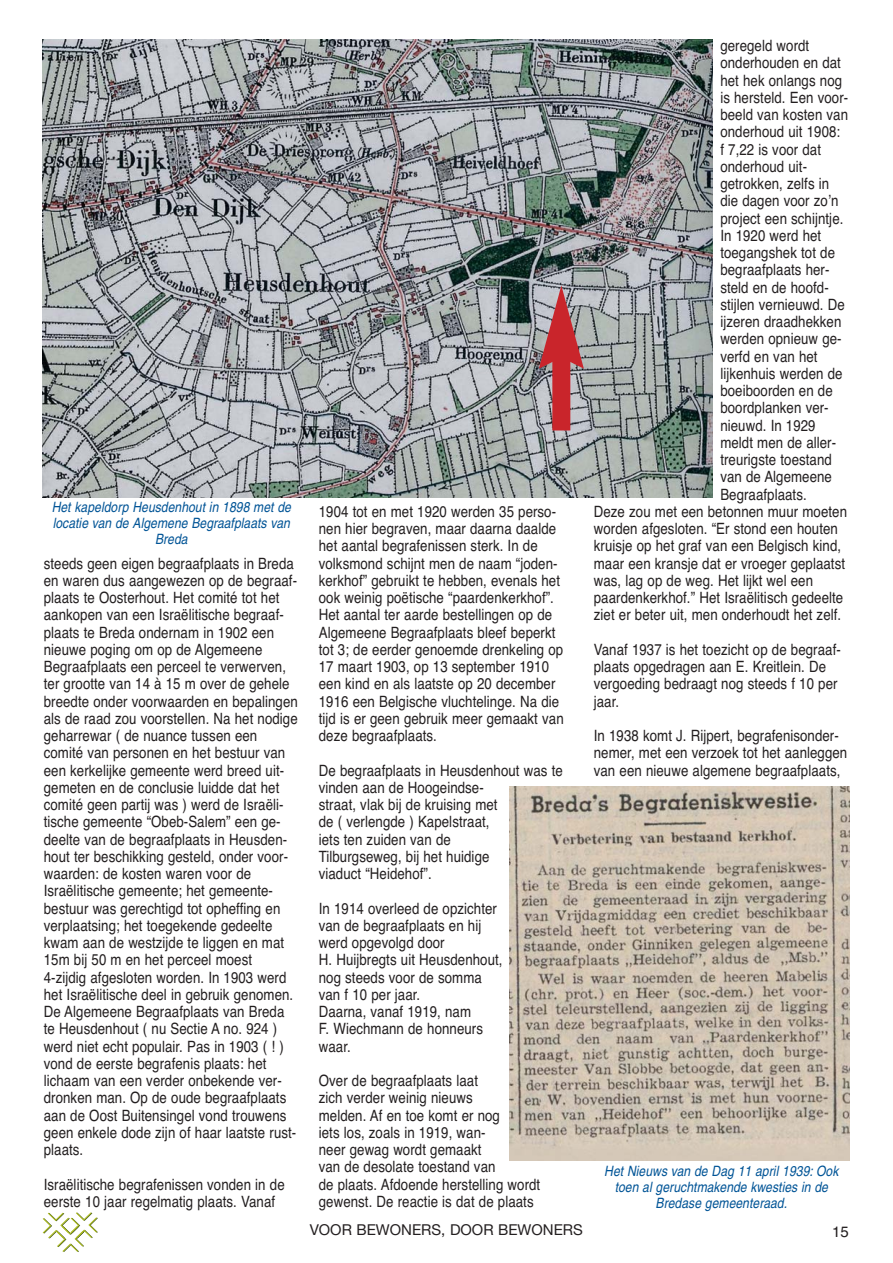
<style>
.page{position:relative;width:893px;height:1263px;background:#fff}
.page>*{position:absolute;margin:0;border:0;box-sizing:border-box;transform-origin:0 0}
.t1{font:15.6px/17.2px "Helvetica";letter-spacing:.005em;color:#231f20;scale:.85 1}
.t2{font:15px "Helvetica Neue";color:#231f20}
.t3{font:15px "Helvetica";color:#231f20}
.t4{font:italic 14.25px/15.8px "Helvetica";color:#005496;text-align:center;scale:.85 1}
</style>
<div class="page">
<svg style="left:43px;top:1212px;width:55px;height:40px"></svg>
<img style="left:42px;top:40px;width:671px;height:458px">
<img style="left:510px;top:787px;width:340px;height:373px">
<div style="left:552px;top:353px;width:18px;height:78px;background:#c9252b"></div>
<svg style="left:539px;top:285px;width:45px;height:84px;background:#b66a70"></svg>
<p class="t4" style="left:52px;top:501px;width:286px">Het kapeldorp Heusdenhout in 1898 met de locatie van de Algemene Begraafplaats van<br>Breda</p>
<p class="t1" style="left:44px;top:556px;width:300px">steeds geen eigen begraafplaats in Breda en waren dus aangewezen op de begraaf&shy;plaats te Oosterhout. Het comité tot het aankopen van een Israëlitische begraaf&shy;plaats te Breda ondernam in 1902 een nieuwe poging om op de Algemeene Begraafplaats een perceel te verwerven, ter grootte van 14 à 15 m over de gehele breedte onder voorwaarden en bepalingen als de raad zou voorstellen. Na het nodige geharrewar ( de nuance tussen een comité van personen en het bestuur van een kerkelijke gemeente werd breed uit&shy;gemeten en de conclusie luidde dat het comité geen partij was ) werd de Israëli&shy;tische gemeente “Obeb-Salem” een ge&shy;deelte van de begraafplaats in Heusden&shy;hout ter beschikking gesteld, onder voor&shy;waarden: de kosten waren voor de Israëlitische gemeente; het gemeente&shy;bestuur was gerechtigd tot opheffing en verplaatsing; het toegekende gedeelte kwam aan de westzijde te liggen en mat 15m bij 50 m en het perceel moest 4-zijdig afgesloten worden. In 1903 werd het Israëlitische deel in gebruik genomen.<br>De Algemeene Begraafplaats van Breda te Heusdenhout ( nu Sectie A no. 924 ) werd niet echt populair. Pas in 1903 ( ! ) vond de eerste begrafenis plaats: het lichaam van een verder onbekende ver&shy;dronken man. Op de oude begraafplaats aan de Oost Buitensingel vond trouwens geen enkele dode zijn of haar laatste rust&shy;plaats.</p>
<p class="t1" style="left:44px;top:1177px;width:285px">Israëlitische begrafenissen vonden in de eerste 10 jaar regelmatig plaats. Vanaf</p>
<p class="t1" style="left:319px;top:504px;width:290px">1904 tot en met 1920 werden 35 perso&shy;nen hier begraven, maar daarna daalde het aantal begrafenissen sterk. In de volksmond schijnt men de naam “joden&shy;kerkhof” gebruikt te hebben, evenals het ook weinig poëtische “paardenkerkhof”.<br>Het aantal ter aarde bestellingen op de Algemeene Begraafplaats bleef beperkt tot 3; de eerder genoemde drenkeling op 17 maart 1903, op 13 september 1910 een kind en als laatste op 20 december 1916 een Belgische vluchtelinge. Na die tijd is er geen gebruik meer gemaakt van deze begraafplaats.</p>
<p class="t1" style="left:319px;top:763px;width:289px">De begraafplaats in Heusdenhout was te vinden aan de Hoogeindse-<br>straat, vlak bij de kruising met<br>de ( verlengde ) Kapelstraat,<br>iets ten zuiden van de<br>Tilburgseweg, bij het huidige<br>viaduct “Heidehof”.</p>
<p class="t1" style="left:319px;top:901px;width:218px">In 1914 overleed de opzichter van de begraafplaats en hij werd opgevolgd door<br>H. Huijbregts uit Heusdenhout, nog steeds voor de somma van f 10 per jaar.<br>Daarna, vanaf 1919, nam<br>F. Wiechmann de honneurs waar.</p>
<p class="t1" style="left:319px;top:1074px;width:262px">Over de begraafplaats laat<br>zich verder weinig nieuws<br>melden. Af en toe komt er nog<br>iets los, zoals in 1919, wan-<br>neer gewag wordt gemaakt<br>van de desolate toestand van<br>de plaats. Afdoende herstelling wordt gewenst. De reactie is dat de plaats</p>
<p class="t1" style="left:720px;top:38px;width:106px">geregeld wordt</p>
<p class="t1" style="left:720px;top:56px;width:143px">onderhouden en dat</p>
<p class="t1" style="left:720px;top:73px;width:145px">het hek onlangs nog</p>
<p class="t1" style="left:720px;top:90px;width:152px">is hersteld. Een voor-</p>
<p class="t1" style="left:720px;top:107px;width:152px">beeld van kosten van</p>
<p class="t1" style="left:720px;top:125px;width:143px">onderhoud uit 1908:</p>
<p class="t1" style="left:720px;top:142px;width:120px">f 7,22 is voor dat</p>
<p class="t1" style="left:720px;top:159px;width:104px">onderhoud uit-</p>
<p class="t1" style="left:720px;top:176px;width:130px">getrokken, zelfs in</p>
<p class="t1" style="left:720px;top:194px;width:140px">die dagen voor zoʼn</p>
<p class="t1" style="left:720px;top:211px;width:146px">project een schijntje.</p>
<p class="t1" style="left:720px;top:228px;width:120px">In 1920 werd het</p>
<p class="t1" style="left:720px;top:246px;width:136px">toegangshek tot de</p>
<p class="t1" style="left:720px;top:263px;width:130px">begraafplaats her-</p>
<p class="t1" style="left:720px;top:280px;width:129px">steld en de hoofd-</p>
<p class="t1" style="left:720px;top:297px;width:148px">stijlen vernieuwd. De</p>
<p class="t1" style="left:720px;top:315px;width:144px">ijzeren draadhekken</p>
<p class="t1" style="left:720px;top:332px;width:144px">werden opnieuw ge-</p>
<p class="t1" style="left:720px;top:349px;width:116px">verfd en van het</p>
<p class="t1" style="left:720px;top:366px;width:145px">lijkenhuis werden de</p>
<p class="t1" style="left:720px;top:384px;width:134px">boeiboorden en de</p>
<p class="t1" style="left:720px;top:401px;width:129px">boordplanken ver-</p>
<p class="t1" style="left:720px;top:418px;width:114px">nieuwd. In 1929</p>
<p class="t1" style="left:720px;top:435px;width:138px">meldt men de aller-</p>
<p class="t1" style="left:720px;top:453px;width:133px">treurigste toestand</p>
<p class="t1" style="left:720px;top:470px;width:133px">van de Algemeene</p>
<p class="t1" style="left:720px;top:487px;width:103px">Begraafplaats.</p>
<p class="t1" style="left:594px;top:504px;width:299px">Deze zou met een betonnen muur moeten</p>
<p class="t1" style="left:594px;top:522px;width:289px">worden afgesloten. “Er stond een houten</p>
<p class="t1" style="left:594px;top:539px;width:292px">kruisje op het graf van een Belgisch kind,</p>
<p class="t1" style="left:594px;top:556px;width:297px">maar een kransje dat er vroeger geplaatst</p>
<p class="t1" style="left:594px;top:573px;width:259px">was, lag op de weg. Het lijkt wel een</p>
<p class="t1" style="left:594px;top:591px;width:295px">paardenkerkhof.” Het Israëlitisch gedeelte</p>
<p class="t1" style="left:594px;top:608px;width:293px">ziet er beter uit, men onderhoudt het zelf.</p>
<p class="t1" style="left:594px;top:642px;width:292px">Vanaf 1937 is het toezicht op de begraaf&shy;plaats opgedragen aan E. Kreitlein. De vergoeding bedraagt nog steeds f 10 per jaar.</p>
<p class="t1" style="left:594px;top:729px;width:300px">In 1938 komt J. Rijpert, begrafenisonder&shy;nemer, met een verzoek tot het aanleggen van een nieuwe algemene begraafplaats,</p>
<p class="t4" style="left:604px;top:1165px;width:277px">Het Nieuws van de Dag 11 april 1939: Ook toen al geruchtmakende kwesties in de<br>Bredase gemeenteraad.</p>
<p class="t2" style="left:310px;top:1225px;width:275px">VOOR BEWONERS, DOOR BEWONERS</p>
<p class="t3" style="left:832px;top:1226px;width:18px">15</p>
</div>
